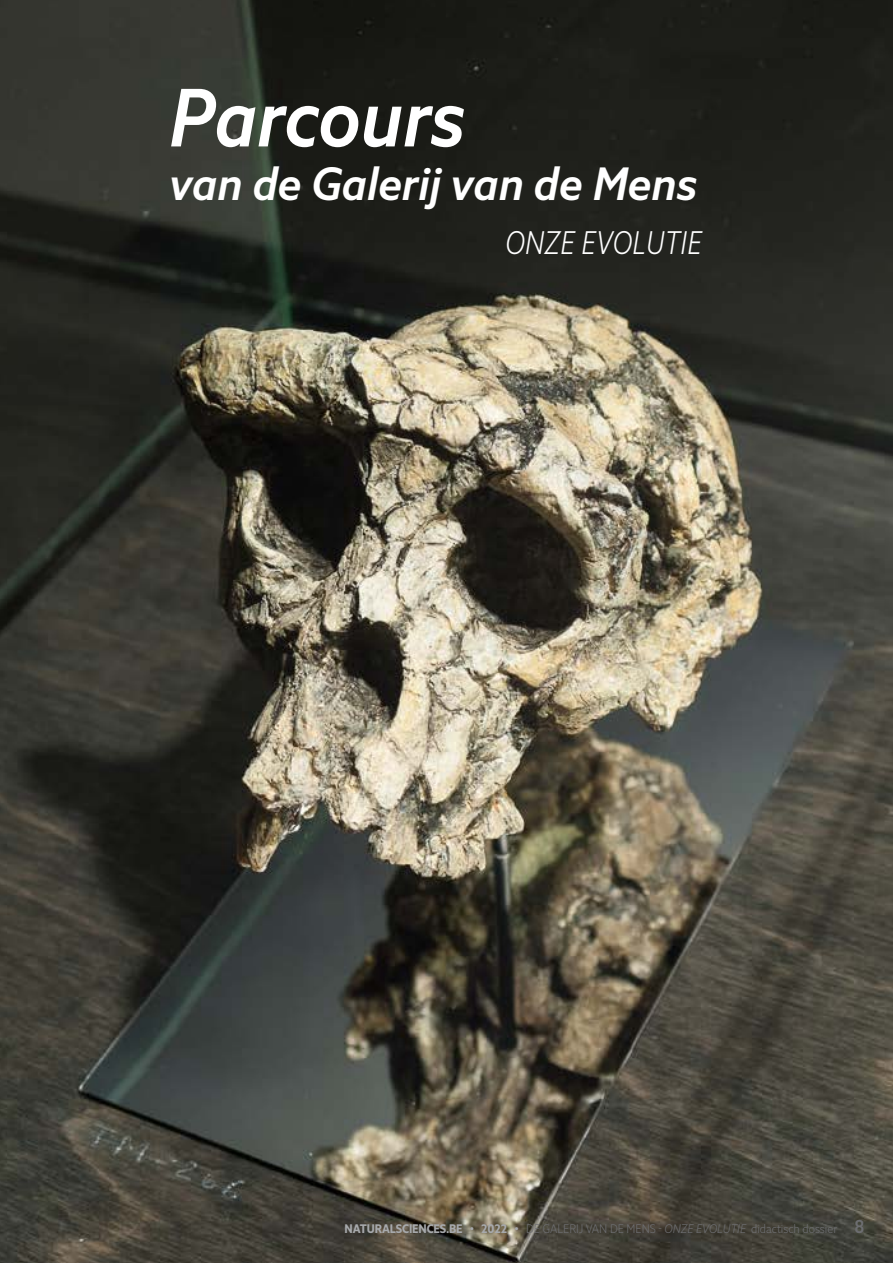
<style>
.page{position:relative;width:893px;height:1263px;background:#fff}
.page>*{position:absolute;margin:0;border:0;box-sizing:border-box;transform-origin:0 0}
.t1{font:italic 500 79.5px "Azo Sans 2 Narrow";color:#fff}
.t2{font:italic 500 45px "Azo Sans 2 Narrow";color:#fff;scale:1.05 1}
.t3{font:italic 300 31.5px "Azo Sans 2 Narrow";letter-spacing:.01em;color:#fff;scale:.9 1}
.t4{font:300 12px "Azo Sans 2 Narrow";color:#6d6e71}
.s1{font-weight:700;color:#a7a9ac}
.s2{font-style:italic}
.s3{font-weight:500;font-size:18px}
</style>
<div class="page">
<img style="left:0;top:0;width:893px;height:1263px">
<h1 class="t1" style="left:169px;top:71px;width:297px">Parcours</h1>
<h2 class="t2" style="left:169px;top:158px;width:504px">van de Galerij van de Mens</h2>
<h3 class="t3" style="left:505px;top:225px;width:220px">ONZE EVOLUTIE</h3>
<p class="t4" style="left:345px;top:1222px;width:521px"><span class="s1">NATURALSCIENCES.BE • 2022 •</span> DE GALERIJ VAN DE MENS - <span class="s2">ONZE EVOLUTIE</span> didactisch dossier <span class="s3">8</span></p>
</div>
